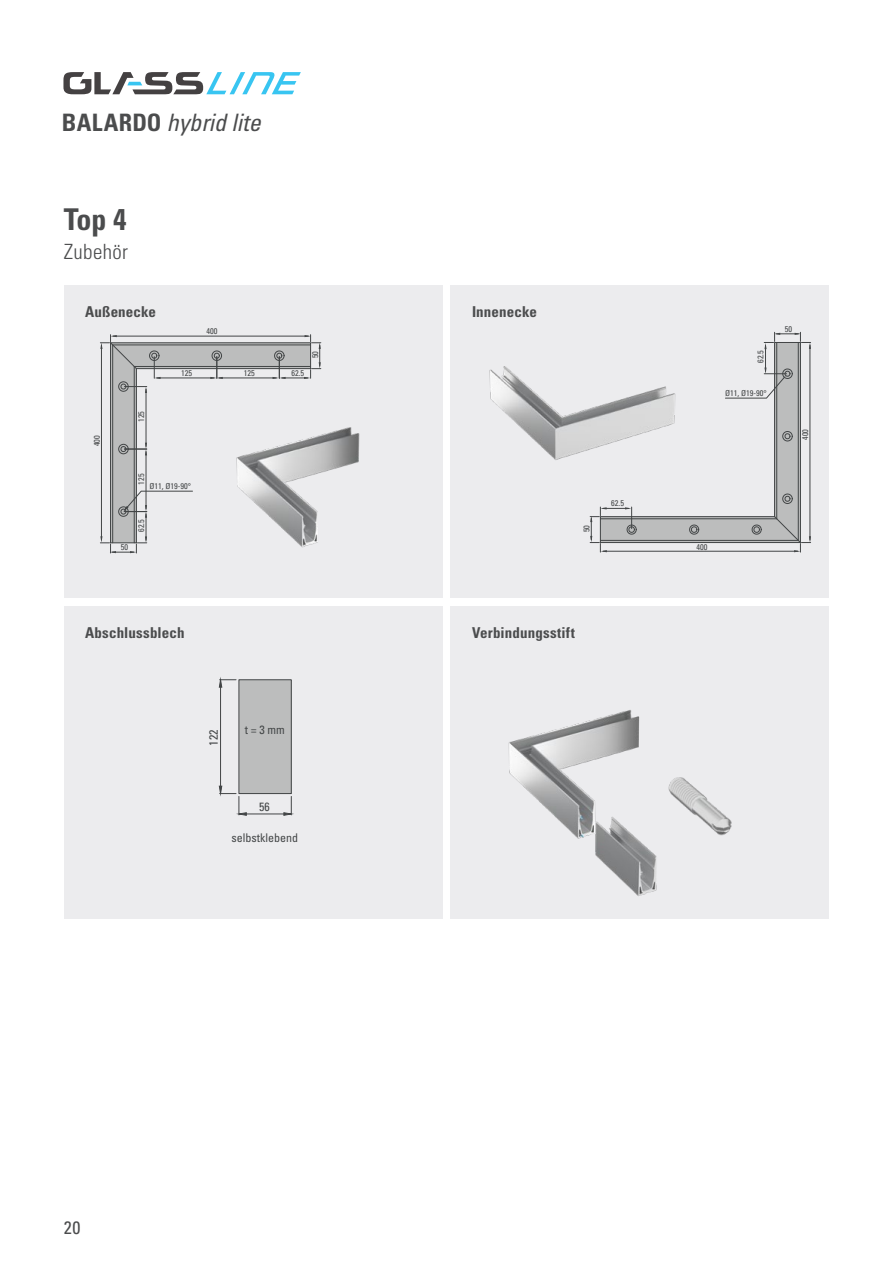
<style>
.page{position:relative;width:893px;height:1263px;background:#fff}
.page>*{position:absolute;margin:0;border:0;box-sizing:border-box;transform-origin:0 0}
.t1{font:700 condensed 30px "Univers LT Std";color:#4b4c4d}
.t2{font:italic condensed 24px "Univers LT Std";color:#4b4c4d}
.t3{font:300 condensed 21px "Univers LT Std";letter-spacing:.02em;color:#4b4c4d}
.t4{font:condensed 18px "Univers LT Std";color:#4b4c4d}
.t5{font:700 condensed 15px "Univers LT Std";letter-spacing:.01em;color:#4b4c4d}
.t6{font:condensed 12px "Univers LT Std";color:#424546}
.t7{font:condensed 8.25px "Univers LT Std";color:#424546}
.s1{font-weight:700;font-style:normal}
</style>
<div class="page">
<svg style="left:63px;top:72px;width:238px;height:22px"></svg>
<div style="left:64px;top:285px;width:378px;height:312px;background:#ececee"></div>
<div style="left:451px;top:285px;width:378px;height:312px;background:#ececee"></div>
<div style="left:64px;top:606px;width:378px;height:312px;background:#ececee"></div>
<div style="left:239px;top:680px;width:52px;height:113px;background:#bcbdbd"></div>
<div style="left:239px;top:679px;width:52px;height:115px;border:1px solid #424546"></div>
<hr style="left:220px;top:687px;width:1px;height:99px;background:#424546">
<svg style="left:219px;top:677px;width:17px;height:11px"></svg>
<hr style="left:246px;top:814px;width:38px;height:1px;background:#424546">
<svg style="left:219px;top:786px;width:28px;height:30px"></svg>
<svg style="left:283px;top:796px;width:10px;height:20px"></svg>
<div style="left:451px;top:606px;width:378px;height:312px;background:#ececee"></div>
<svg style="left:100px;top:335px;width:221px;height:218px"></svg>
<svg style="left:590px;top:332px;width:221px;height:220px"></svg>
<img style="left:194px;top:411px;width:249px;height:215px">
<img style="left:489px;top:332px;width:213px;height:207px">
<img style="left:460px;top:710px;width:281px;height:209px">
<img style="left:663px;top:773px;width:74px;height:64px">
<h2 class="t2" style="left:62px;top:107px;width:200px"><span class="s1">BALARDO</span> hybrid lite</h2>
<h1 class="t1" style="left:64px;top:201px;width:64px">Top 4</h1>
<h3 class="t3" style="left:64px;top:239px;width:66px">Zubehör</h3>
<h3 class="t5" style="left:85px;top:302px;width:73px">Außenecke</h3>
<h3 class="t5" style="left:472px;top:302px;width:66px">Innenecke</h3>
<p class="t7" style="left:310px;top:358px;width:9px;rotate:-90deg">50</p>
<p class="t7" style="left:207px;top:326px;width:12px">400</p>
<p class="t7" style="left:92px;top:446px;width:12px;rotate:-90deg">400</p>
<p class="t7" style="left:136px;top:422px;width:12px;rotate:-90deg">125</p>
<p class="t7" style="left:181px;top:368px;width:12px">125</p>
<p class="t7" style="left:244px;top:368px;width:12px">125</p>
<p class="t7" style="left:136px;top:485px;width:12px;rotate:-90deg">125</p>
<p class="t7" style="left:149px;top:481px;width:43px">Ø11, Ø19-90°</p>
<p class="t7" style="left:121px;top:542px;width:9px">50</p>
<p class="t7" style="left:136px;top:532px;width:14px;rotate:-90deg">62.5</p>
<p class="t7" style="left:291px;top:368px;width:14px">62.5</p>
<p class="t7" style="left:581px;top:532px;width:9px;rotate:-90deg">50</p>
<p class="t7" style="left:611px;top:498px;width:14px">62.5</p>
<h3 class="t5" style="left:85px;top:623px;width:101px">Abschlussblech</h3>
<h3 class="t5" style="left:472px;top:623px;width:104px">Verbindungsstift</h3>
<h3 class="t6" style="left:206px;top:746px;width:17px;rotate:-90deg">122</h3>
<h3 class="t6" style="left:245px;top:722px;width:41px">t = 3 mm</h3>
<h3 class="t6" style="left:259px;top:799px;width:12px">56</h3>
<h3 class="t6" style="left:232px;top:830px;width:68px">selbstklebend</h3>
<p class="t7" style="left:755px;top:363px;width:14px;rotate:-90deg">62.5</p>
<p class="t7" style="left:725px;top:388px;width:43px">Ø11, Ø19-90°</p>
<p class="t7" style="left:785px;top:323px;width:9px">50</p>
<p class="t7" style="left:800px;top:440px;width:12px;rotate:-90deg">400</p>
<p class="t7" style="left:696px;top:541px;width:12px">400</p>
<h3 class="t4" style="left:64px;top:1216px;width:18px">20</h3>
</div>
